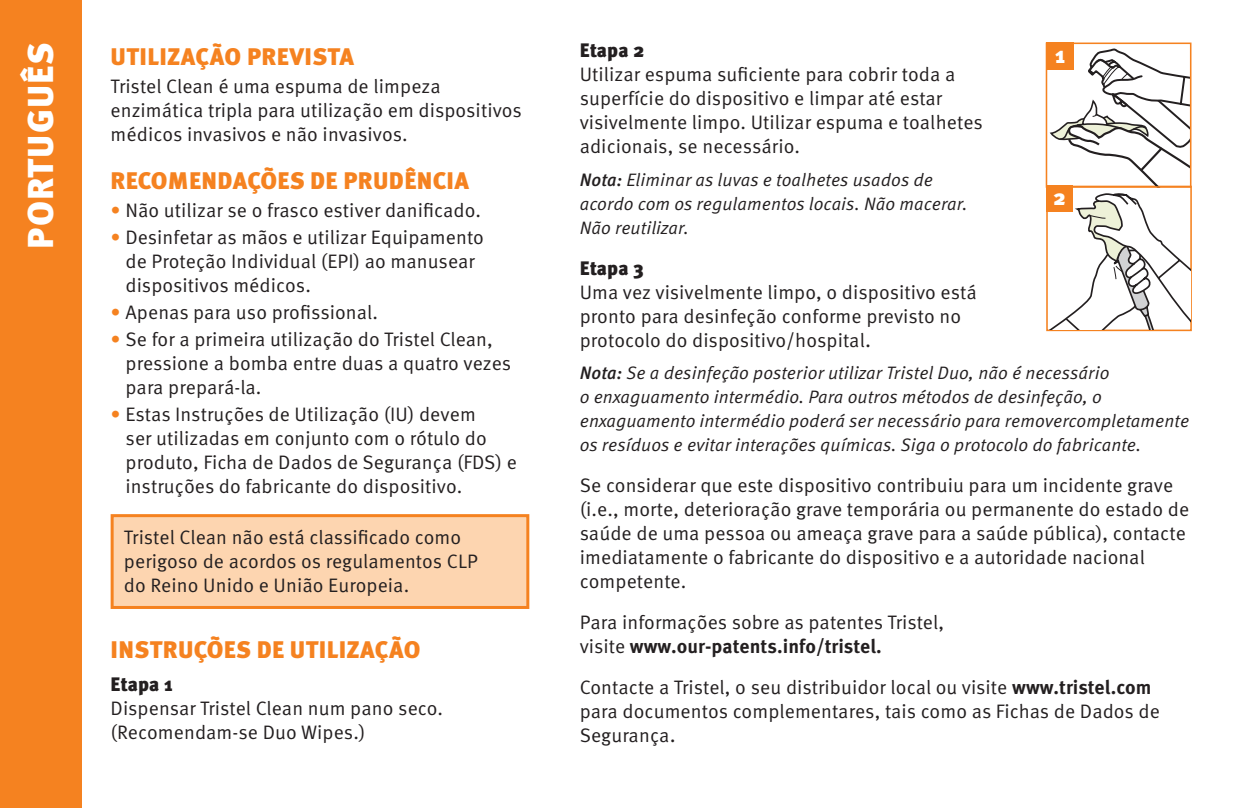
<style>
.page{position:relative;width:1234px;height:808px;background:#fff}
.page>*{position:absolute;margin:0;border:0;box-sizing:border-box;transform-origin:0 0}
.Language{font:900 36px "Meta Pro";letter-spacing:.03em;color:#fff}
.Text{font:900 24px "Meta Pro";letter-spacing:.015em;color:#f58220}
.t1{font:900 23.1px "Meta Pro";color:#fff}
.t2{font:900 21.9px "Meta Pro";color:#fff}
.Text-2{font:19.5px/24px "Meta Pro";letter-spacing:.005em;color:#231f20}
.Text-3{font:900 19.5px "Meta Pro";color:#231f20}
.Text-4{font:italic 18px/24px "Meta Pro";letter-spacing:.005em;color:#231f20}
.s1{color:#f58220}
.s2{font-weight:500}
.s3{font-size:21px}
.s4{font-weight:700}
</style>
<div class="page">
<div style="left:0;top:0;width:82px;height:808px;background:#f58220"></div>
<div style="left:111px;top:514px;width:418px;height:95px;background:#fdd5b0;border:3px solid #f58220"></div>
<div style="left:1045px;top:186px;width:146px;height:145px;border:2px solid #f58220"></div>
<div style="left:1045px;top:186px;width:27px;height:26px;background:#f58220"></div>
<svg style="left:1047px;top:47px;width:143px;height:282px"></svg>
<div style="left:1045px;top:43px;width:146px;height:145px;border:2px solid #f58220"></div>
<div style="left:1045px;top:43px;width:28px;height:27px;background:#f58220"></div>
<p class="Language" style="left:12px;top:249px;width:208px;rotate:-90deg">PORTUGUÊS</p>
<p class="Text" style="left:111px;top:38px;width:245px">UTILIZAÇÃO PREVISTA</p>
<p class="Text-2" style="left:111px;top:75px;width:413px">Tristel Clean é uma espuma de limpeza enzimática tripla para utilização em dispositivos médicos invasivos e não invasivos.</p>
<p class="Text" style="left:111px;top:162px;width:360px">RECOMENDAÇÕES DE PRUDÊNCIA</p>
<p class="Text-2" style="left:111px;top:199px;width:372px"><span class="s1">•</span> Não utilizar se o frasco estiver danificado.</p>
<p class="Text-2" style="left:125px;top:226px;width:360px;text-indent:-15px"><span class="s1">•</span> Desinfetar as mãos e utilizar Equipamento de Proteção Individual (EPI) ao manusear dispositivos médicos.</p>
<p class="Text-2" style="left:111px;top:301px;width:269px"><span class="s1">•</span> Apenas para uso profissional.</p>
<p class="Text-2" style="left:125px;top:328px;width:387px;text-indent:-15px"><span class="s1">•</span> Se for a primeira utilização do Tristel Clean, pressione a bomba entre duas a quatro vezes para prepará-la.</p>
<p class="Text-2" style="left:125px;top:403px;width:393px;text-indent:-15px"><span class="s1">•</span> Estas Instruções de Utilização (IU) devem<br>ser utilizadas em conjunto com o rótulo do produto, Ficha de Dados de Segurança (FDS) e instruções do fabricante do dispositivo.</p>
<p class="Text-2" style="left:124px;top:525px;width:355px">Tristel Clean não está classificado como perigoso de acordos os regulamentos CLP do Reino Unido e União Europeia.</p>
<p class="Text" style="left:111px;top:631px;width:311px">INSTRUÇÕES DE UTILIZAÇÃO</p>
<p class="Text-3" style="left:111px;top:669px;width:63px">Etapa 1</p>
<p class="Text-2" style="left:111px;top:696px;width:334px">Dispensar Tristel Clean num pano seco. (Recomendam-se Duo Wipes.)</p>
<p class="Text-3" style="left:579px;top:35px;width:66px">Etapa 2</p>
<p class="Text-2" style="left:579px;top:63px;width:404px">Utilizar espuma suficiente para cobrir toda a superfície do dispositivo e limpar até estar visivelmente limpo. Utilizar espuma e toalhetes adicionais, se necessário.</p>
<p class="Text-4" style="left:579px;top:168px;width:389px"><span class="s2">Nota:</span> Eliminar as luvas e toalhetes usados de acordo com os regulamentos locais. Não macerar.<br>Não reutilizar.</p>
<p class="Text-3" style="left:579px;top:252px;width:66px">Etapa 3</p>
<p class="Text-2" style="left:579px;top:280px;width:398px">Uma vez visivelmente limpo, o dispositivo está pronto para desinfeção conforme previsto no protocolo do dispositivo/hospital<span class="s3">.</span></p>
<p class="Text-4" style="left:579px;top:362px;width:611px"><span class="s2">Nota:</span> Se a desinfeção posterior utilizar Tristel Duo, não é necessário<br>o enxaguamento intermédio. Para outros métodos de desinfeção, o enxaguamento intermédio poderá ser necessário para removercompletamente os resíduos e evitar interações químicas. Siga o protocolo do fabricante.</p>
<p class="Text-2" style="left:579px;top:474px;width:611px">Se considerar que este dispositivo contribuiu para um incidente grave (i.e., morte, deterioração grave temporária ou permanente do estado de saúde de uma pessoa ou ameaça grave para a saúde pública), contacte imediatamente o fabricante do dispositivo e a autoridade nacional competente.</p>
<p class="Text-2" style="left:579px;top:611px;width:366px">Para informações sobre as patentes Tristel, visite <span class="s4">www.our-patents.info/tristel.</span></p>
<p class="Text-2" style="left:579px;top:676px;width:581px">Contacte a Tristel, o seu distribuidor local ou visite <span class="s4">www.tristel.com </span>para documentos complementares, tais como as Fichas de Dados de<br>Segurança<span class="s3">.</span></p>
<p class="t1" style="left:1054px;top:36px;width:12px">1</p>
<p class="t2" style="left:1052px;top:180px;width:14px">2</p>
</div>
